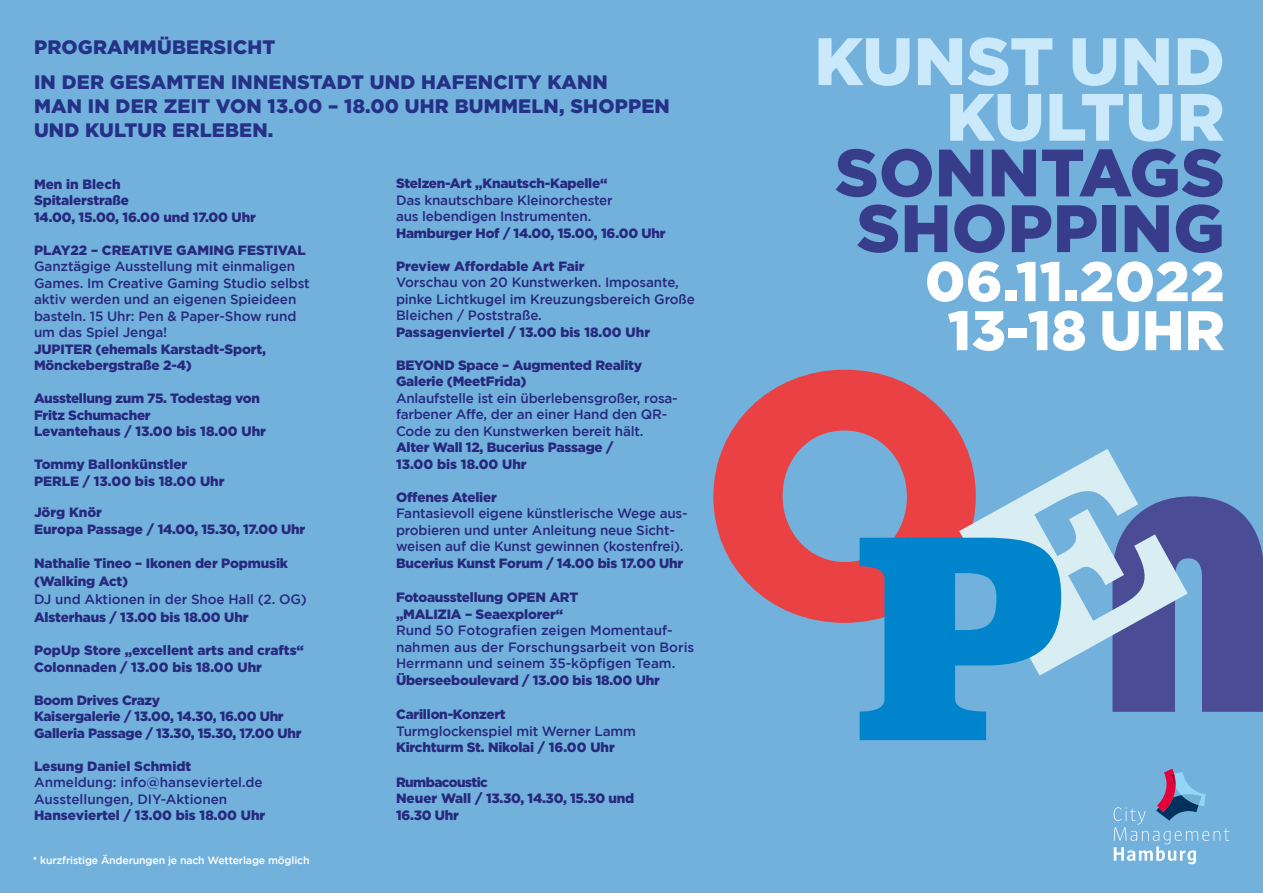
<style>
.page{position:relative;width:1263px;height:893px;background:#73b1dd}
.page>*{position:absolute;margin:0;border:0;box-sizing:border-box;transform-origin:0 0}
.t1{font:900 66.9px/55.7px "Gotham";letter-spacing:.005em;color:#383d8b;text-align:center}
.t2{font:900 66.9px/55.7px "Gotham";letter-spacing:.01em;color:#cae9fb;text-align:right}
.t3{font:900 55.65px/49.1px "Gotham";letter-spacing:.005em;color:#fff;text-align:center}
.t4{font:900 19.5px/34.5px "Gotham";letter-spacing:.01em;color:#243186}
.t5{font:900 13.5px/16.5px "Gotham";letter-spacing:-.015em;color:#27297c}
.t6{font:500 13.5px/16.5px "Gotham";letter-spacing:-.01em;color:#27297c}
.t7{font:500 10.5px "Gotham";letter-spacing:-.015em;color:#fff}
</style>
<div class="page">
<svg style="left:1112px;top:496px;width:151px;height:216px"></svg>
<svg style="left:713px;top:370px;width:254px;height:253px;fill:#e94144"></svg>
<svg style="left:959px;top:449px;width:229px;height:227px"></svg>
<svg style="left:860px;top:538px;width:201px;height:202px"></svg>
<svg style="left:1113px;top:769px;width:116px;height:95px"></svg>
<h3 class="t4" style="left:34px;top:30px;width:575px">PROGRAMMÜBERSICHT<br>IN DER GESAMTEN INNENSTADT UND HAFENCITY KANN</h3>
<h3 class="t4" style="left:34px;top:93px;width:637px;line-height:24px">MAN IN DER ZEIT VON 13.00 – 18.00 UHR BUMMELN, SHOPPEN<br>UND KULTUR ERLEBEN.</h3>
<p class="t5" style="left:34px;top:175px;width:223px">Men in Blech<br>Spitalerstraße<br>14.00, 15.00, 16.00 und 17.00 Uhr</p>
<p class="t5" style="left:34px;top:241px;width:273px">PLAY22 – CREATIVE GAMING FESTIVAL</p>
<p class="t6" style="left:34px;top:258px;width:277px">Ganztägige Ausstellung mit einmaligen Games. Im Creative Gaming Studio selbst aktiv werden und an eigenen Spieideen basteln. 15 Uhr: Pen &amp; Paper-Show rund um das Spiel Jenga!</p>
<p class="t5" style="left:34px;top:340px;width:233px">JUPITER (ehemals Karstadt-Sport,<br>Mönckebergstraße 2-4)</p>
<p class="t5" style="left:34px;top:390px;width:234px">Ausstellung zum 75. Todestag von<br>Fritz Schumacher<br>Levantehaus / 13.00 bis 18.00 Uhr</p>
<p class="t5" style="left:34px;top:456px;width:192px">Tommy Ballonkünstler<br>PERLE / 13.00 bis 18.00 Uhr</p>
<p class="t5" style="left:34px;top:504px;width:273px">Jörg Knör<br>Europa Passage / 14.00, 15.30, 17.00 Uhr</p>
<p class="t5" style="left:34px;top:554px;width:256px;line-height:18px">Nathalie Tineo – Ikonen der Popmusik (Walking Act)</p>
<p class="t6" style="left:34px;top:591px;width:274px">DJ und Aktionen in der Shoe Hall (2. OG)</p>
<p class="t5" style="left:34px;top:609px;width:216px">Alsterhaus / 13.00 bis 18.00 Uhr</p>
<p class="t5" style="left:34px;top:642px;width:271px">PopUp Store „excellent arts and crafts“<br>Colonnaden / 13.00 bis 18.00 Uhr</p>
<p class="t5" style="left:34px;top:691px;width:269px">Boom Drives Crazy<br>Kaisergalerie / 13.00, 14.30, 16.00 Uhr<br>Galleria Passage / 13.30, 15.30, 17.00 Uhr</p>
<p class="t5" style="left:34px;top:757px;width:159px">Lesung Daniel Schmidt</p>
<p class="t6" style="left:34px;top:774px;width:230px">Anmeldung: info@hanseviertel.de<br>Ausstellungen, DIY-Aktionen</p>
<p class="t5" style="left:34px;top:807px;width:233px">Hanseviertel / 13.00 bis 18.00 Uhr</p>
<p class="t7" style="left:33px;top:854px;width:278px">* kurzfristige Änderungen je nach Wetterlage möglich</p>
<p class="t5" style="left:396px;top:175px;width:213px">Stelzen-Art „Knautsch-Kapelle“</p>
<p class="t6" style="left:396px;top:192px;width:218px">Das knautschbare Kleinorchester aus lebendigen Instrumenten.</p>
<p class="t5" style="left:396px;top:225px;width:271px">Hamburger Hof / 14.00, 15.00, 16.00 Uhr</p>
<p class="t5" style="left:396px;top:258px;width:190px">Preview Affordable Art Fair</p>
<p class="t6" style="left:396px;top:274px;width:300px">Vorschau von 20 Kunstwerken. Imposante, pinke Lichtkugel im Kreuzungsbereich Große<br>Bleichen / Poststraße.</p>
<p class="t5" style="left:396px;top:324px;width:256px">Passagenviertel / 13.00 bis 18.00 Uhr</p>
<p class="t5" style="left:396px;top:357px;width:248px">BEYOND Space – Augmented Reality<br>Galerie (MeetFrida)</p>
<p class="t6" style="left:396px;top:390px;width:283px">Anlaufstelle ist ein überlebensgroßer, rosa&shy;farbener Affe, der an einer Hand den QR-<br>Code zu den Kunstwerken bereit hält.</p>
<p class="t5" style="left:396px;top:439px;width:219px">Alter Wall 12, Bucerius Passage /<br>13.00 bis 18.00 Uhr</p>
<p class="t5" style="left:396px;top:489px;width:102px">Offenes Atelier</p>
<p class="t6" style="left:396px;top:505px;width:293px">Fantasievoll eigene künstlerische Wege aus&shy;probieren und unter Anleitung neue Sicht&shy;weisen auf die Kunst gewinnen (kostenfrei).</p>
<p class="t5" style="left:396px;top:554px;width:289px">Bucerius Kunst Forum / 14.00 bis 17.00 Uhr</p>
<p class="t5" style="left:396px;top:589px;width:184px">Fotoausstellung OPEN ART „MALIZIA – Seaexplorer“</p>
<p class="t6" style="left:396px;top:622px;width:300px">Rund 50 Fotografien zeigen Momentauf&shy;nahmen aus der Forschungsarbeit von Boris<br>Herrmann und seinem 35-köpfigen Team.</p>
<p class="t5" style="left:396px;top:671px;width:265px">Überseeboulevard / 13.00 bis 18.00 Uhr</p>
<p class="t5" style="left:396px;top:706px;width:111px">Carillon-Konzert</p>
<p class="t6" style="left:396px;top:723px;width:241px">Turmglockenspiel mit Werner Lamm</p>
<p class="t5" style="left:396px;top:739px;width:220px">Kirchturm St. Nikolai / 16.00 Uhr</p>
<p class="t5" style="left:396px;top:773px;width:240px">Rumbacoustic<br>Neuer Wall / 13.30, 14.30, 15.30 und<br>16.30 Uhr</p>
<h1 class="t2" style="left:814px;top:32px;width:412px">KUNST UND<br>KULTUR</h1>
<h1 class="t1" style="left:835px;top:143px;width:391px">SONNTAGS<br>SHOPPING</h1>
<h2 class="t3" style="left:925px;top:255px;width:301px">06.11.2022<br>13-18 UHR</h2>
</div>
